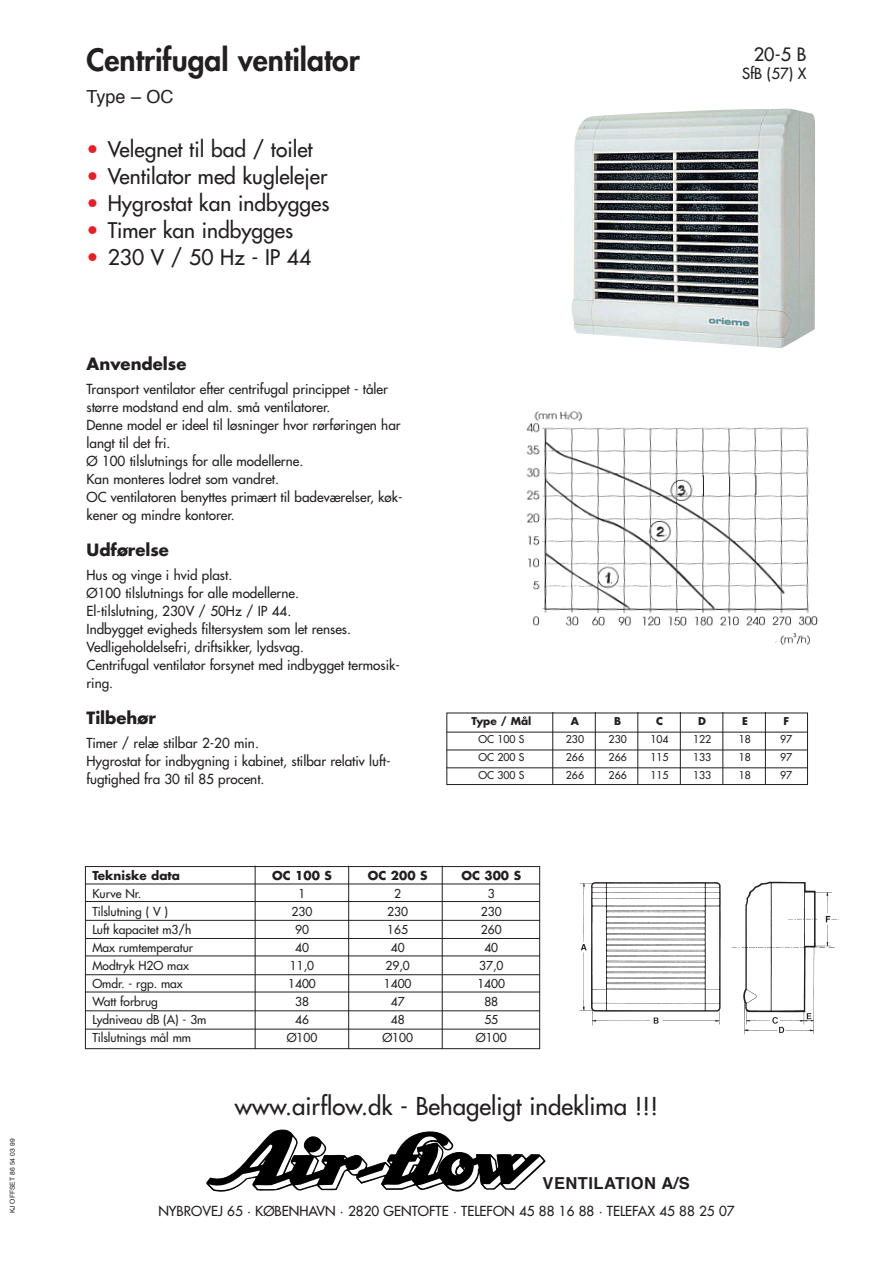
<style>
.page{position:relative;width:893px;height:1263px;background:#fff}
.page>*{position:absolute;margin:0;border:0;box-sizing:border-box;transform-origin:0 0}
.t1{font:800 30px "Futura";color:#231f20}
.t2{font:24px "Futura";color:#231f20}
.t3{font:21px "Futura";color:#231f20}
.t4{font:18px "Helvetica";color:#231f20}
.t5{font:18px "Futura";color:#231f20}
.t6{font:700 16.5px "Futura";color:#231f20}
.t7{font:700 16.5px "Helvetica";letter-spacing:.03em;color:#231f20}
.t8{font:15px "Futura";color:#231f20}
.t9{font:13.5px/18px "Futura";color:#231f20}
.t10{font:12px "Futura";color:#231f20}
.t11{font:700 12px "Futura";color:#231f20}
.t12{font:10.5px "Futura";color:#231f20}
.t13{font:700 10.5px "Futura";color:#231f20}
.t14{font:6.75px "Helvetica";color:#231f20}
.s1{color:#ee1d23}
</style>
<div class="page">
<svg style="left:206px;top:1129px;width:340px;height:63px"></svg>
<img style="left:526px;top:411px;width:292px;height:234px">
<img style="left:579px;top:881px;width:260px;height:154px">
<div style="left:446px;top:713px;width:362px;height:72px;border:1px solid #231f20"></div>
<hr style="left:552px;top:712px;width:1px;height:73px;background:#231f20">
<hr style="left:595px;top:712px;width:1px;height:73px;background:#231f20">
<hr style="left:637px;top:712px;width:1px;height:73px;background:#231f20">
<hr style="left:680px;top:712px;width:1px;height:73px;background:#231f20">
<hr style="left:722px;top:712px;width:1px;height:73px;background:#231f20">
<hr style="left:765px;top:712px;width:1px;height:73px;background:#231f20">
<hr style="left:446px;top:732px;width:362px;height:1px;background:#231f20">
<hr style="left:446px;top:750px;width:362px;height:1px;background:#231f20">
<hr style="left:446px;top:767px;width:362px;height:1px;background:#231f20">
<div style="left:85px;top:866px;width:455px;height:183px;border:1px solid #231f20"></div>
<hr style="left:255px;top:866px;width:1px;height:183px;background:#231f20">
<hr style="left:348px;top:866px;width:1px;height:183px;background:#231f20">
<hr style="left:442px;top:866px;width:1px;height:183px;background:#231f20">
<hr style="left:85px;top:883px;width:455px;height:1px;background:#231f20">
<hr style="left:85px;top:901px;width:455px;height:1px;background:#231f20">
<hr style="left:85px;top:920px;width:455px;height:1px;background:#231f20">
<hr style="left:85px;top:938px;width:455px;height:1px;background:#231f20">
<hr style="left:85px;top:955px;width:455px;height:1px;background:#231f20">
<hr style="left:85px;top:974px;width:455px;height:1px;background:#231f20">
<hr style="left:85px;top:992px;width:455px;height:1px;background:#231f20">
<hr style="left:85px;top:1010px;width:455px;height:1px;background:#231f20">
<hr style="left:85px;top:1029px;width:455px;height:1px;background:#231f20">
<svg style="left:703px;top:475px;width:1px;height:21px"></svg>
<svg style="left:729px;top:476px;width:1px;height:20px"></svg>
<svg style="left:755px;top:475px;width:1px;height:20px"></svg>
<img style="left:571px;top:108px;width:244px;height:240px">
<p class="t14" style="left:10px;top:1213px;width:76px;rotate:-90deg">KJ OFFSET 86 54 03 99</p>
<h1 class="t1" style="left:87px;top:45px;width:275px">Centrifugal ventilator</h1>
<h3 class="t4" style="left:87px;top:89px;width:89px">Type – OC</h3>
<h3 class="t3" style="left:87px;top:139px;width:228px"><span class="s1">•</span> Velegnet til bad / toilet</h3>
<h3 class="t3" style="left:87px;top:166px;width:242px"><span class="s1">•</span> Ventilator med kuglelejer</h3>
<h3 class="t3" style="left:87px;top:193px;width:244px"><span class="s1">•</span> Hygrostat kan indbygges</h3>
<h3 class="t3" style="left:87px;top:220px;width:208px"><span class="s1">•</span> Timer kan indbygges</h3>
<h3 class="t3" style="left:87px;top:247px;width:226px"><span class="s1">•</span> 230 V / 50 Hz - IP 44</h3>
<p class="t6" style="left:87px;top:356px;width:101px">Anvendelse</p>
<p class="t9" style="left:87px;top:381px;width:317px">Transport ventilator efter centrifugal princippet - tåler større modstand end alm. små ventilatorer.<br>Denne model er ideel til løsninger hvor rørføringen har langt til det fri.<br>Ø 100 tilslutnings for alle modellerne.<br>Kan monteres lodret som vandret.<br>OC ventilatoren benyttes primært til badeværelser, køk&shy;kener og mindre kontorer.</p>
<p class="t6" style="left:87px;top:542px;width:84px">Udførelse</p>
<p class="t9" style="left:87px;top:567px;width:315px">Hus og vinge i hvid plast.<br>Ø100 tilslutnings for alle modellerne.<br>El-tilslutning, 230V / 50Hz / IP 44.<br>Indbygget evigheds filtersystem som let renses.<br>Vedligeholdelsefri, driftsikker, lydsvag.<br>Centrifugal ventilator forsynet med indbygget termosik&shy;ring.</p>
<p class="t6" style="left:87px;top:710px;width:71px">Tilbehør</p>
<p class="t9" style="left:87px;top:735px;width:305px">Timer / relæ stilbar 2-20 min.<br>Hygrostat for indbygning i kabinet, stilbar relativ luft&shy;fugtighed fra 30 til 85 procent.</p>
<h3 class="t5" style="left:754px;top:45px;width:54px">20-5 B</h3>
<p class="t8" style="left:742px;top:66px;width:66px">SfB (57) X</p>
<p class="t13" style="left:472px;top:716px;width:61px">Type / Mål</p>
<p class="t13" style="left:571px;top:716px;width:10px">A</p>
<p class="t13" style="left:614px;top:716px;width:9px">B</p>
<p class="t13" style="left:656px;top:716px;width:8px">C</p>
<p class="t13" style="left:698px;top:716px;width:9px">D</p>
<p class="t13" style="left:742px;top:716px;width:7px">E</p>
<p class="t13" style="left:783px;top:716px;width:7px">F</p>
<p class="t12" style="left:478px;top:734px;width:48px">OC 100 S</p>
<p class="t12" style="left:566px;top:734px;width:20px">230</p>
<p class="t12" style="left:609px;top:734px;width:20px">230</p>
<p class="t12" style="left:650px;top:734px;width:20px">104</p>
<p class="t12" style="left:693px;top:734px;width:20px">122</p>
<p class="t12" style="left:739px;top:734px;width:14px">18</p>
<p class="t12" style="left:780px;top:734px;width:14px">97</p>
<p class="t12" style="left:478px;top:752px;width:48px">OC 200 S</p>
<p class="t12" style="left:566px;top:752px;width:20px">266</p>
<p class="t12" style="left:609px;top:752px;width:20px">266</p>
<p class="t12" style="left:650px;top:752px;width:20px">115</p>
<p class="t12" style="left:693px;top:752px;width:20px">133</p>
<p class="t12" style="left:739px;top:752px;width:14px">18</p>
<p class="t12" style="left:780px;top:752px;width:14px">97</p>
<p class="t12" style="left:478px;top:770px;width:48px">OC 300 S</p>
<p class="t12" style="left:566px;top:770px;width:20px">266</p>
<p class="t12" style="left:609px;top:770px;width:20px">266</p>
<p class="t12" style="left:650px;top:770px;width:20px">115</p>
<p class="t12" style="left:693px;top:770px;width:20px">133</p>
<p class="t12" style="left:739px;top:770px;width:14px">18</p>
<p class="t12" style="left:780px;top:770px;width:14px">97</p>
<p class="t11" style="left:92px;top:870px;width:89px">Tekniske data</p>
<p class="t11" style="left:272px;top:870px;width:61px">OC 100 S</p>
<p class="t11" style="left:368px;top:870px;width:61px">OC 200 S</p>
<p class="t11" style="left:461px;top:870px;width:61px">OC 300 S</p>
<p class="t10" style="left:92px;top:888px;width:50px">Kurve Nr.</p>
<p class="t10" style="left:299px;top:888px;width:8px">1</p>
<p class="t10" style="left:394px;top:888px;width:8px">2</p>
<p class="t10" style="left:488px;top:888px;width:8px">3</p>
<p class="t10" style="left:92px;top:906px;width:77px">Tilslutning ( V )</p>
<p class="t10" style="left:292px;top:906px;width:22px">230</p>
<p class="t10" style="left:387px;top:906px;width:22px">230</p>
<p class="t10" style="left:481px;top:906px;width:22px">230</p>
<p class="t10" style="left:92px;top:924px;width:101px">Luft kapacitet m3/h</p>
<p class="t10" style="left:295px;top:924px;width:15px">90</p>
<p class="t10" style="left:387px;top:924px;width:22px">165</p>
<p class="t10" style="left:481px;top:924px;width:22px">260</p>
<p class="t10" style="left:92px;top:942px;width:102px">Max rumtemperatur</p>
<p class="t10" style="left:295px;top:942px;width:15px">40</p>
<p class="t10" style="left:391px;top:942px;width:15px">40</p>
<p class="t10" style="left:484px;top:942px;width:15px">40</p>
<p class="t10" style="left:92px;top:960px;width:98px">Modtryk H2O max</p>
<p class="t10" style="left:290px;top:960px;width:26px">11,0</p>
<p class="t10" style="left:386px;top:960px;width:26px">29,0</p>
<p class="t10" style="left:479px;top:960px;width:26px">37,0</p>
<p class="t10" style="left:92px;top:978px;width:92px">Omdr. - rgp. max</p>
<p class="t10" style="left:288px;top:978px;width:29px">1400</p>
<p class="t10" style="left:384px;top:978px;width:29px">1400</p>
<p class="t10" style="left:477px;top:978px;width:29px">1400</p>
<p class="t10" style="left:92px;top:996px;width:67px">Watt forbrug</p>
<p class="t10" style="left:295px;top:996px;width:15px">38</p>
<p class="t10" style="left:391px;top:996px;width:15px">47</p>
<p class="t10" style="left:484px;top:996px;width:15px">88</p>
<p class="t10" style="left:92px;top:1014px;width:116px">Lydniveau dB (A) - 3m</p>
<p class="t10" style="left:295px;top:1014px;width:15px">46</p>
<p class="t10" style="left:391px;top:1014px;width:15px">48</p>
<p class="t10" style="left:484px;top:1014px;width:15px">55</p>
<p class="t10" style="left:92px;top:1032px;width:100px">Tilslutnings mål mm</p>
<p class="t10" style="left:287px;top:1032px;width:32px">Ø100</p>
<p class="t10" style="left:382px;top:1032px;width:32px">Ø100</p>
<p class="t10" style="left:476px;top:1032px;width:32px">Ø100</p>
<h2 class="t2" style="left:235px;top:1094px;width:425px">www.airflow.dk - Behageligt indeklima !!!</h2>
<p class="t7" style="left:543px;top:1176px;width:149px">VENTILATION A/S</p>
<p class="t9" style="left:158px;top:1202px;width:578px">NYBROVEJ 65 · KØBENHAVN · 2820 GENTOFTE · TELEFON 45 88 16 88 · TELEFAX 45 88 25 07</p>
</div>
